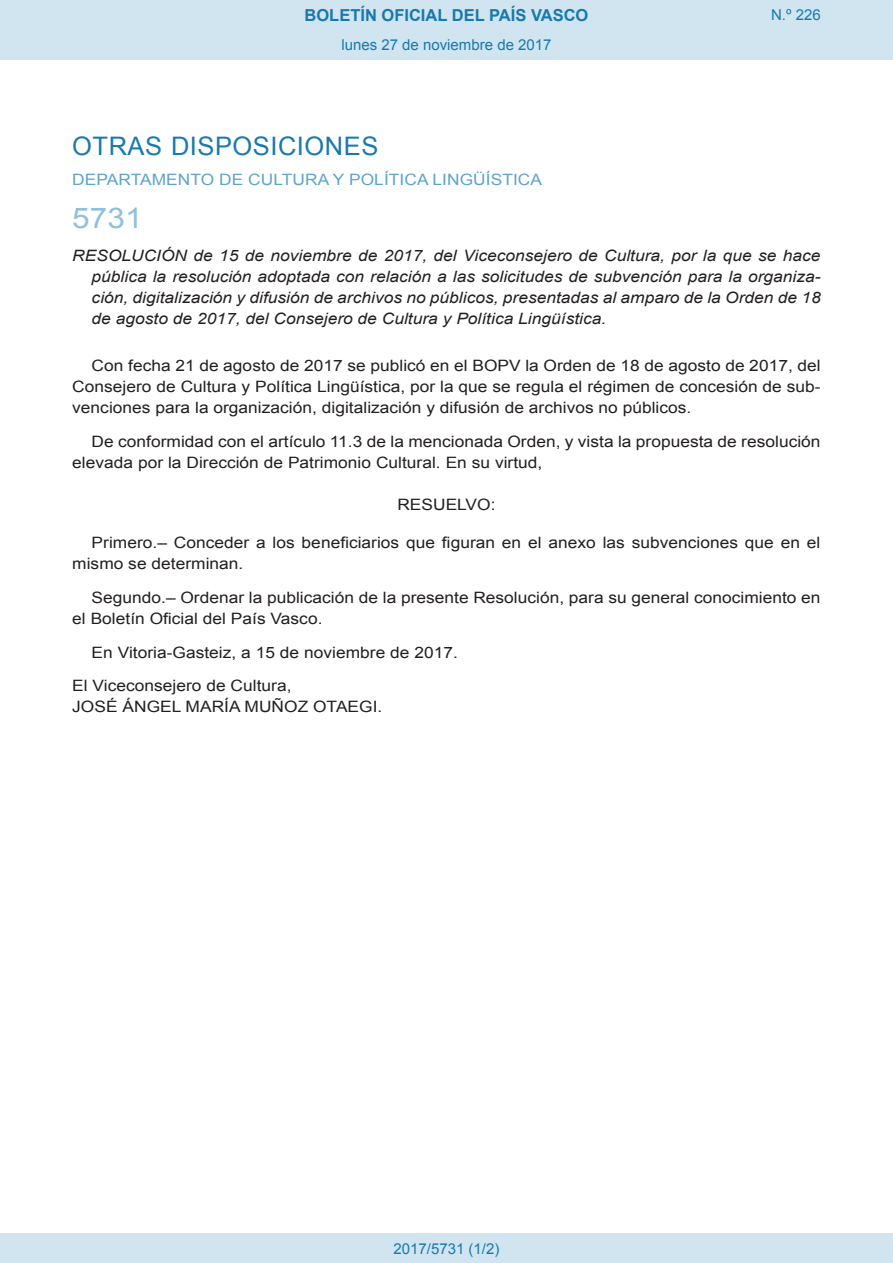
<style>
.page{position:relative;width:893px;height:1263px;background:#fff}
.page>*{position:absolute;margin:0;border:0;box-sizing:border-box;transform-origin:0 0}
.BOPVOrden{font:28.5px "Arial";color:#90c0db;scale:1.11 1}
.BOPVSeccion{font:25.5px "Arial";letter-spacing:.02em;color:#1879ad}
.t1{font:700 16.5px "Arial";color:#1879ad}
.BOPVDetalle{font:15.6px/21px "Arial";color:#231f20;scale:1.11 1}
.BOPVTitulo{font:italic 15.6px/21px "Arial";color:#231f20;text-align:justify;scale:1.11 1}
.BOPVOrganismo{font:15.6px "Arial";letter-spacing:.005em;color:#5ea4ca;scale:1.11 1}
.BOPVFirmaLugFec{font:15.6px "Arial";color:#231f20;scale:1.11 1}
.BOPVFirmaNombre{font:15.6px "Arial";color:#231f20;scale:1.11 1}
.BOPVFirmaPuesto{font:15.6px "Arial";color:#231f20;scale:1.11 1}
.BOPVClave{font:15.6px "Arial";color:#231f20;scale:1.11 1}
.Paginacion_Centro{font:15px "Arial";color:#1879ad}
</style>
<div class="page">
<div style="left:0;top:0;width:893px;height:60px;background:#d0e5f0"></div>
<div style="left:0;top:1233px;width:893px;height:30px;background:#d0e5f0"></div>
<p class="t1" style="left:305px;top:4px;width:285px">BOLETÍN OFICIAL DEL PAÍS VASCO</p>
<p class="Paginacion_Centro" style="left:341px;top:35px;width:212px">lunes 27 de noviembre de 2017</p>
<p class="Paginacion_Centro" style="left:771px;top:5px;width:51px">N.º 226</p>
<p class="BOPVSeccion" style="left:72px;top:129px;width:308px">OTRAS DISPOSICIONES</p>
<p class="BOPVOrganismo" style="left:72px;top:169px;width:425px">DEPARTAMENTO DE CULTURA Y POLÍTICA LINGÜÍSTICA</p>
<p class="BOPVOrden" style="left:72px;top:199px;width:65px">5731</p>
<p class="BOPVTitulo" style="left:92px;top:246px;width:658px;text-indent:-19px">RESOLUCIÓN de 15 de noviembre de 2017, del Viceconsejero de Cultura, por la que se hace pública la resolución adoptada con relación a las solicitudes de subvención para la organiza&shy;ción, digitalización y difusión de archivos no públicos, presentadas al amparo de la Orden de 18 de agosto de 2017, del Consejero de Cultura y Política Lingüística.</p>
<p class="BOPVDetalle" style="left:72px;top:355px;width:676px;text-align:justify;text-indent:19px">Con fecha 21 de agosto de 2017 se publicó en el BOPV la Orden de 18 de agosto de 2017, del Consejero de Cultura y Política Lingüística, por la que se regula el régimen de concesión de sub&shy;venciones para la organización, digitalización y difusión de archivos no públicos.</p>
<p class="BOPVDetalle" style="left:72px;top:431px;width:676px;text-indent:19px">De conformidad con el artículo 11.3 de la mencionada Orden, y vista la propuesta de resolución elevada por la Dirección de Patrimonio Cultural. En su virtud,</p>
<p class="BOPVClave" style="left:397px;top:494px;width:90px">RESUELVO:</p>
<p class="BOPVDetalle" style="left:72px;top:532px;width:675px;text-indent:19px">Primero.– Conceder a los beneficiarios que figuran en el anexo las subvenciones que en el mismo se determinan.</p>
<p class="BOPVDetalle" style="left:72px;top:587px;width:676px;text-indent:19px">Segundo.– Ordenar la publicación de la presente Resolución, para su general conocimiento en el Boletín Oficial del País Vasco.</p>
<p class="BOPVFirmaLugFec" style="left:92px;top:642px;width:331px">En Vitoria-Gasteiz, a 15 de noviembre de 2017.</p>
<p class="BOPVFirmaPuesto" style="left:72px;top:676px;width:199px">El Viceconsejero de Cultura,</p>
<p class="BOPVFirmaNombre" style="left:72px;top:697px;width:281px">JOSÉ ÁNGEL MARÍA MUÑOZ OTAEGI.</p>
<p class="Paginacion_Centro" style="left:393px;top:1238px;width:107px">2017/5731 (1/2)</p>
</div>
